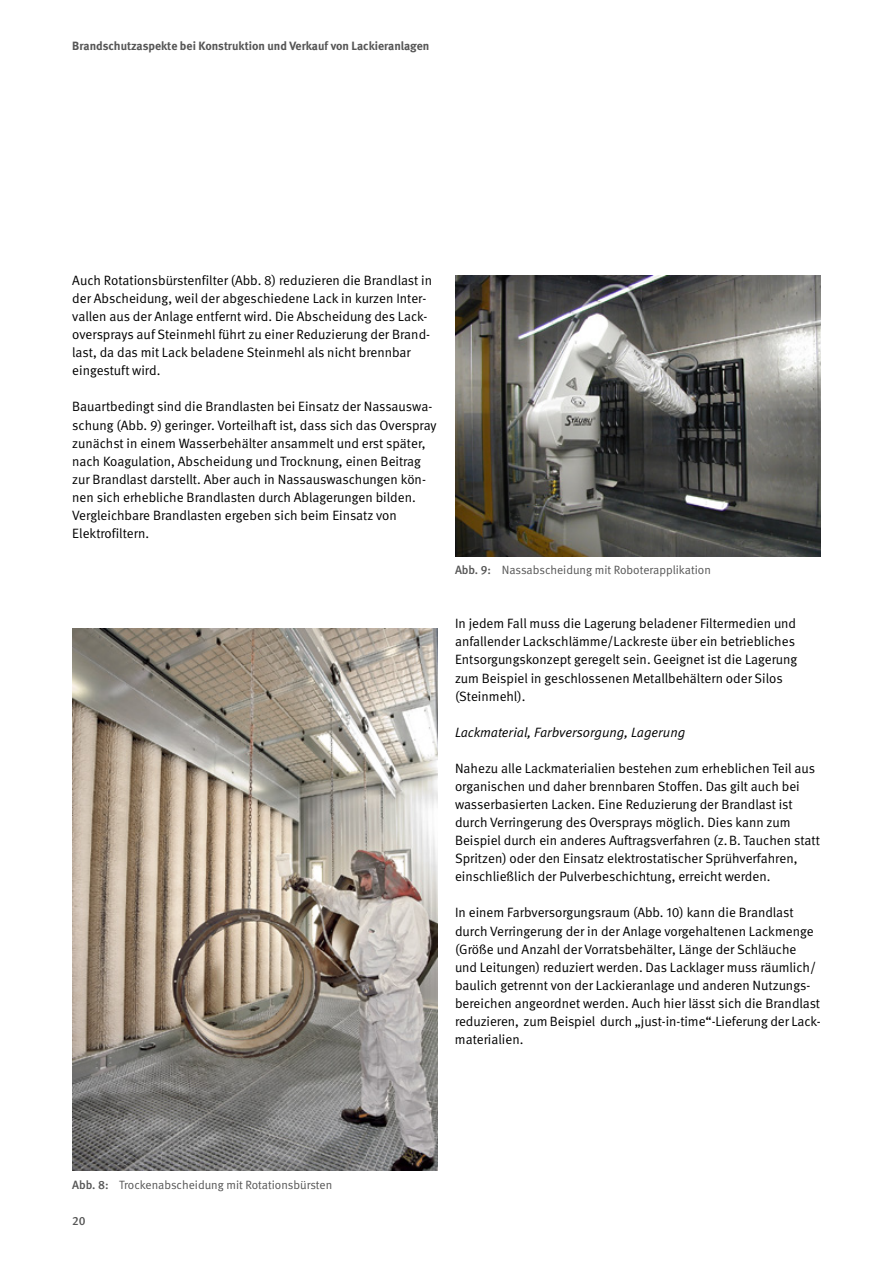
<style>
.page{position:relative;width:893px;height:1263px;background:#fff}
.page>*{position:absolute;margin:0;border:0;box-sizing:border-box;transform-origin:0 0}
.FT{font:13.5px/18px "DGUV Meta";color:#000}
.FT-2{font:italic 13.5px "DGUV Meta";color:#000}
.t1{font:12px "DGUV Meta";color:#565656}
.t2{font:700 12px "DGUV Meta";color:#565656}
.t3{font:500 12px "DGUV Meta";color:#565656}
.s1{font-weight:500}
</style>
<div class="page">
<img style="left:455px;top:276px;width:366px;height:280px">
<img style="left:72px;top:628px;width:366px;height:542px">
<p class="t2" style="left:72px;top:39px;width:359px">Brandschutzaspekte bei Konstruktion und Verkauf von Lackieranlagen</p>
<p class="FT" style="left:72px;top:272px;width:361px">Auch Rotationsbürstenfilter (Abb. 8) reduzieren die Brandlast in der Abscheidung, weil der abgeschiedene Lack in kurzen Inter&shy;vallen aus der Anlage entfernt wird. Die Abscheidung des Lack&shy;oversprays auf Steinmehl führt zu einer Reduzierung der Brand&shy;last, da das mit Lack beladene Steinmehl als nicht brennbar eingestuft wird.</p>
<p class="FT" style="left:72px;top:398px;width:366px">Bauartbedingt sind die Brandlasten bei Einsatz der Nassauswa&shy;schung (Abb. 9) geringer. Vorteilhaft ist, dass sich das Overspray zunächst in einem Wasserbehälter ansammelt und erst später, nach Koagulation, Abscheidung und Trocknung, einen Beitrag zur Brandlast darstellt. Aber auch in Nassauswaschungen kön&shy;nen sich erhebliche Brandlasten durch Ablagerungen bilden.<br>Vergleichbare Brandlasten ergeben sich beim Einsatz von Elektrofiltern.</p>
<p class="t1" style="left:455px;top:563px;width:257px"><span class="s1">Abb. 9:</span> Nassabscheidung mit Roboterapplikation</p>
<p class="FT" style="left:455px;top:615px;width:344px">In jedem Fall muss die Lagerung beladener Filtermedien und anfallender Lackschlämme/Lackreste über ein betriebliches Entsorgungskonzept geregelt sein. Geeignet ist die Lagerung zum Beispiel in geschlossenen Metallbehältern oder Silos (Steinmehl).</p>
<p class="FT-2" style="left:455px;top:724px;width:232px">Lackmaterial, Farbversorgung, Lagerung</p>
<p class="FT" style="left:455px;top:759px;width:366px">Nahezu alle Lackmaterialien bestehen zum erheblichen Teil aus organischen und daher brennbaren Stoffen. Das gilt auch bei wasserbasierten Lacken. Eine Reduzierung der Brandlast ist durch Verringerung des Oversprays möglich. Dies kann zum Beispiel durch ein anderes Auftragsverfahren (z.B. Tauchen statt Spritzen) oder den Einsatz elektrostatischer Sprühverfahren, einschließlich der Pulverbeschichtung, erreicht werden.</p>
<p class="FT" style="left:455px;top:904px;width:367px">In einem Farbversorgungsraum (Abb. 10) kann die Brandlast durch Verringerung der in der Anlage vorgehaltenen Lackmenge (Größe und Anzahl der Vorratsbehälter, Länge der Schläuche und Leitungen) reduziert werden. Das Lacklager muss räumlich/ baulich getrennt von der Lackieranlage und anderen Nutzungs&shy;bereichen angeordnet werden. Auch hier lässt sich die Brandlast reduzieren, zum Beispiel durch „just-in-time“-Lieferung der Lack&shy;materialien.</p>
<p class="t1" style="left:72px;top:1177px;width:262px"><span class="s1">Abb. 8:</span> Trockenabscheidung mit Rotationsbürsten</p>
<p class="t3" style="left:72px;top:1213px;width:15px">20</p>
</div>
